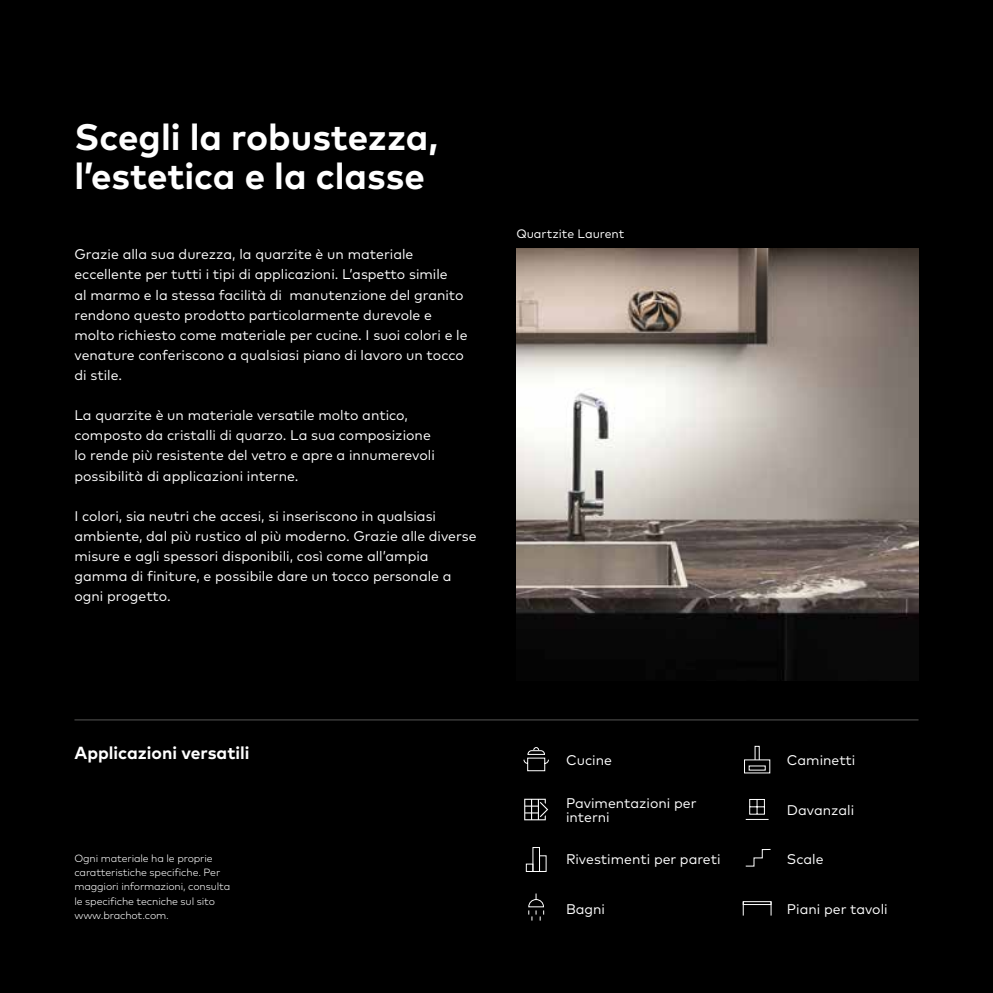
<style>
.page{position:relative;width:993px;height:993px;background:#fff}
.page>*{position:absolute;margin:0;border:0;box-sizing:border-box;transform-origin:0 0}
.t1{font:700 36.75px/38.5px "Mark Pro";color:#fff}
.t2{font:700 17.5px "Mark Pro";color:#fff}
.t3{font:14px/20.1px "Mark Pro";color:#fff}
.t4{font:12.25px "Mark Pro";color:#fff}
.t5{font:300 10.5px/14px "Mark Pro";letter-spacing:-.01em;color:#fff}
</style>
<div class="page">
<div style="left:0;top:0;width:992px;height:992px;background:#000"></div>
<img style="left:516px;top:248px;width:402px;height:432px">
<svg style="left:745px;top:799px;width:24px;height:21px"></svg>
<div style="left:525px;top:863px;width:8px;height:8px;border:1px solid #fff"></div>
<div style="left:539px;top:855px;width:7px;height:16px;border:1px solid #fff"></div>
<svg style="left:523px;top:747px;width:26px;height:24px"></svg>
<svg style="left:745px;top:849px;width:26px;height:17px"></svg>
<div style="left:742px;top:900px;width:29px;height:4px;border:1px solid #fff"></div>
<svg style="left:742px;top:901px;width:1px;height:14px"></svg>
<svg style="left:770px;top:901px;width:1px;height:14px"></svg>
<svg style="left:528px;top:893px;width:16px;height:28px"></svg>
<hr style="left:74px;top:719px;width:844px;height:1px;background:#575756">
<svg style="left:524px;top:798px;width:24px;height:22px"></svg>
<h1 class="t1" style="left:74px;top:115px;width:365px">Scegli la robustezza, l’estetica e la classe</h1>
<p class="t3" style="left:74px;top:243px;width:394px">Grazie alla sua durezza, la quarzite è un materiale eccellente per tutti i tipi di applicazioni. L’aspetto simile<br>al marmo e la stessa facilità di manutenzione del granito rendono questo prodotto particolarmente durevole e molto richiesto come materiale per cucine. I suoi colori e le venature conferiscono a qualsiasi piano di lavoro un tocco di stile.</p>
<p class="t3" style="left:74px;top:404px;width:362px">La quarzite è un materiale versatile molto antico, composto da cristalli di quarzo. La sua composizione lo rende più resistente del vetro e apre a innumerevoli possibilità di applicazioni interne.</p>
<p class="t3" style="left:74px;top:504px;width:403px">I colori, sia neutri che accesi, si inseriscono in qualsiasi ambiente, dal più rustico al più moderno. Grazie alle diverse misure e agli spessori disponibili, così come all’ampia gamma di finiture, e possibile dare un tocco personale a ogni progetto.</p>
<p class="t4" style="left:516px;top:225px;width:110px">Quartzite Laurent</p>
<p class="t2" style="left:74px;top:739px;width:176px">Applicazioni versatili</p>
<p class="t5" style="left:74px;top:850px;width:157px">Ogni materiale ha le proprie caratteristiche specifiche. Per maggiori informazioni, consulta le specifiche tecniche sul sito www.brachot.com.</p>
<p class="t3" style="left:566px;top:748px;width:47px">Cucine</p>
<p class="t3" style="left:566px;top:794px;width:132px;line-height:14px">Pavimentazioni per interni</p>
<p class="t3" style="left:566px;top:848px;width:156px">Rivestimenti per pareti</p>
<p class="t3" style="left:566px;top:897px;width:41px">Bagni</p>
<p class="t3" style="left:786px;top:748px;width:70px">Caminetti</p>
<p class="t3" style="left:786px;top:798px;width:69px">Davanzali</p>
<p class="t3" style="left:786px;top:848px;width:38px">Scale</p>
<p class="t3" style="left:786px;top:897px;width:102px">Piani per tavoli</p>
</div>
